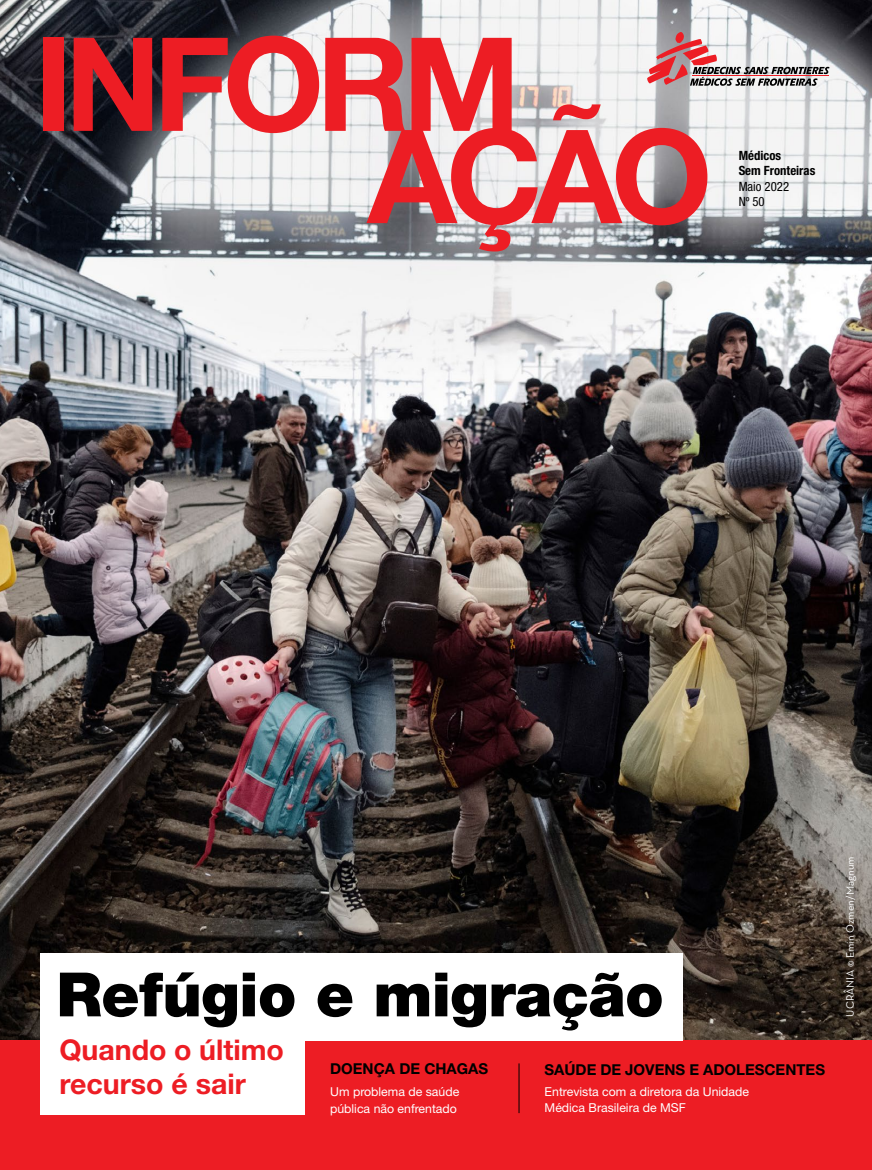
<style>
.page{position:relative;width:872px;height:1170px;background:#fff}
.page>*{position:absolute;margin:0;border:0;box-sizing:border-box;transform-origin:0 0}
.t1{font:700 130.2px/92.2px "Helvetica Neue LT Std";letter-spacing:-.06em;color:#ed1d24}
.t2{font:900 61.2px "Helvetica Neue LT Std";letter-spacing:-.01em;color:#000}
.t3{font:700 28.5px/34.2px "Helvetica Neue LT Std";color:#ed1d24}
.t4{font:700 15px "Helvetica Neue LT Std";color:#000}
.t5{font:700 condensed 12.75px/15.3px "Helvetica Neue LT Std";color:#000}
.t6{font:condensed 12.75px/15.3px "Helvetica Neue LT Std";color:#000}
.t7{font:12.3px/16.4px "Helvetica Neue LT Std";color:#fff}
.t8{font:10.95px "Neutra Text";color:#fff}
</style>
<div class="page">
<img style="left:0;top:0;width:872px;height:1040px">
<div style="left:0;top:1040px;width:872px;height:129px;background:#ed1d24"></div>
<div style="left:40px;top:952px;width:642px;height:88px;background:#fff"></div>
<div style="left:40px;top:1040px;width:264px;height:75px;background:#fff"></div>
<hr style="left:518px;top:1063px;width:1px;height:49px;background:#000">
<svg style="left:647px;top:32px;width:182px;height:54px"></svg>
<h1 class="t1" style="left:367px;top:35px;width:346px;text-indent:-333px">INFORM<br>AÇÃO</h1>
<p class="t5" style="left:738px;top:148px;width:78px">Médicos<br>Sem Fronteiras</p>
<p class="t6" style="left:738px;top:178px;width:52px">Maio 2022<br>Nº 50</p>
<h2 class="t2" style="left:56px;top:957px;width:608px">Refúgio e migração</h2>
<h3 class="t3" style="left:59px;top:1031px;width:226px">Quando o último recurso é sair</h3>
<p class="t4" style="left:330px;top:1059px;width:160px">DOENÇA DE CHAGAS</p>
<p class="t7" style="left:330px;top:1082px;width:131px;line-height:17.4px">Um problema de saúde pública não enfrentado</p>
<p class="t4" style="left:544px;top:1060px;width:282px">SAÚDE DE JOVENS E ADOLESCENTES</p>
<p class="t7" style="left:544px;top:1083px;width:206px">Entrevista com a diretora da Unidade<br>Médica Brasileira de MSF</p>
<p class="t8" style="left:843px;top:1016px;width:162px;rotate:-90deg">UCRÂNIA © Emin Ozmen/Magnum</p>
</div>
